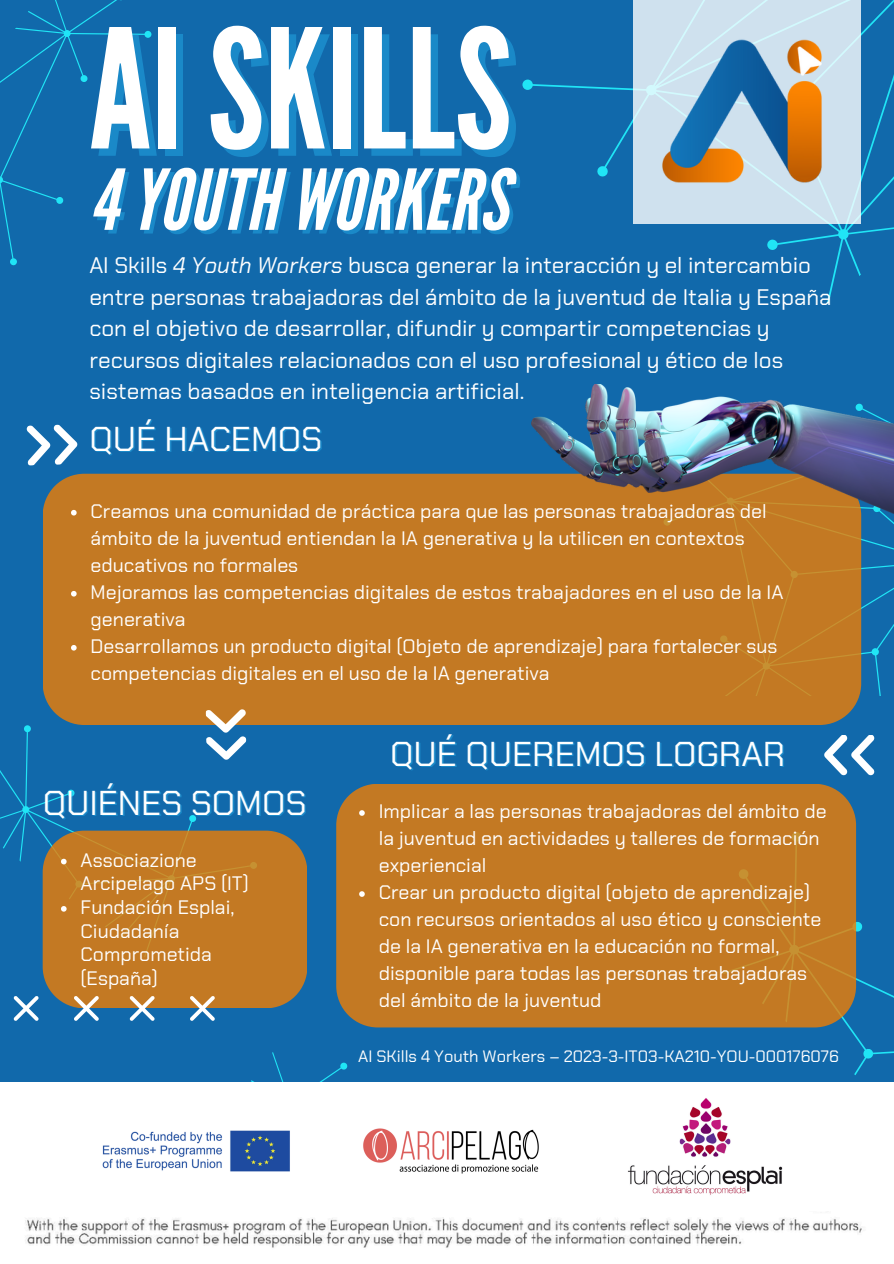
<style>
.page{position:relative;width:894px;height:1264px;background:#fff}
.page>*{position:absolute;margin:0;border:0;box-sizing:border-box;transform-origin:0 0}
.t1{font:165.15px "League Gothic";color:#fff}
.t2{font:italic 83.55px "League Gothic";color:#fff}
.t3{font:34.5px "Chakra Petch";color:#fff}
.t4{font:22.5px/31.5px "Chakra Petch";color:#fff}
.t5{font:19.5px/27px "Chakra Petch";color:#fff}
.t6{font:16.5px "Chakra Petch";color:#fff}
.s1{font-style:italic}
</style>
<div class="page">
<div style="left:0;top:0;width:893px;height:1263px;background:#1169ab"></div>
<svg style="left:0;top:0;width:152px;height:266px"></svg>
<svg style="left:0;top:725px;width:197px;height:273px"></svg>
<svg style="left:26px;top:424px;width:52px;height:42px"></svg>
<svg style="left:648px;top:770px;width:245px;height:305px"></svg>
<svg style="left:823px;top:735px;width:51px;height:40px"></svg>
<svg style="left:861px;top:423px;width:32px;height:272px"></svg>
<div style="left:43px;top:474px;width:818px;height:251px;background:#c37923"></div>
<svg style="left:71px;top:510px;width:6px;height:5px"></svg>
<svg style="left:71px;top:591px;width:6px;height:5px"></svg>
<svg style="left:71px;top:645px;width:6px;height:5px"></svg>
<div style="left:336px;top:783px;width:519px;height:244px;background:#c37923"></div>
<svg style="left:359px;top:810px;width:5px;height:5px"></svg>
<svg style="left:359px;top:891px;width:5px;height:5px"></svg>
<svg style="left:205px;top:708px;width:42px;height:52px"></svg>
<div style="left:43px;top:830px;width:264px;height:178px;background:#c37923"></div>
<svg style="left:61px;top:858px;width:6px;height:6px"></svg>
<svg style="left:61px;top:906px;width:6px;height:5px"></svg>
<img style="left:0;top:1082px;width:893px;height:128px">
<img style="left:0;top:1210px;width:893px;height:52px">
<svg style="left:14px;top:995px;width:25px;height:25px"></svg>
<svg style="left:74px;top:995px;width:25px;height:25px"></svg>
<svg style="left:129px;top:995px;width:26px;height:25px"></svg>
<svg style="left:190px;top:995px;width:25px;height:25px"></svg>
<img style="left:531px;top:385px;width:361px;height:133px">
<img style="left:587px;top:0;width:306px;height:293px">
<h3 class="t1" style="left:89px;top:-6px;width:423px">AISKILLS</h3>
<p class="t2" style="left:89px;top:152px;width:419px">4YOUTH WORKERS</p>
<p class="t4" style="left:89px;top:250px;width:743px">AI Skills <span class="s1">4 Youth Workers</span> busca generar la interacción y el intercambio entre personas trabajadoras del ámbito de la juventud de Italia y España con el objetivo de desarrollar, difundir y compartir competencias y recursos digitales relacionados con el uso profesional y ético de los sistemas basados en inteligencia artificial.</p>
<p class="t3" style="left:89px;top:416px;width:234px">QUÉ HACEMOS</p>
<p class="t5" style="left:91px;top:497px;width:677px">Creamos una comunidad de práctica para que las personas trabajadoras del ámbito de la juventud entiendan la IA generativa y la utilicen en contextos educativos no formales</p>
<h1 class="t5" style="left:91px;top:578px;width:694px">Mejoramos las competencias digitales de estos trabajadores en el uso de la IA generativa</h1>
<h2 class="t5" style="left:91px;top:632px;width:688px">Desarrollamos un producto digital (Objeto de aprendizaje) para fortalecer sus competencias digitales en el uso de la IA generativa</h2>
<p class="t3" style="left:43px;top:780px;width:265px">QUIÉNES SOMOS</p>
<h4 class="t5" style="left:81px;top:848px;width:170px;line-height:23.7px">Associazione<br>Arcipelago APS (IT)</h4>
<p class="t5" style="left:81px;top:895px;width:155px;line-height:23.7px">Fundación Esplai,<br>Ciudadanía<br>Comprometida (España)</p>
<p class="t3" style="left:390px;top:731px;width:396px">QUÉ QUEREMOS LOGRAR</p>
<p class="t5" style="left:378px;top:798px;width:449px">Implicar a las personas trabajadoras del ámbito de la juventud en actividades y talleres de formación experiencial</p>
<p class="t5" style="left:378px;top:879px;width:444px">Crear un producto digital (objeto de aprendizaje) con recursos orientados al uso ético y consciente de la IA generativa en la educación no formal, disponible para todas las personas trabajadoras del ámbito de la juventud</p>
<p class="t6" style="left:358px;top:1045px;width:482px">AI SKills 4 Youth Workers – 2023-3-IT03-KA210-YOU-000176076</p>
</div>
